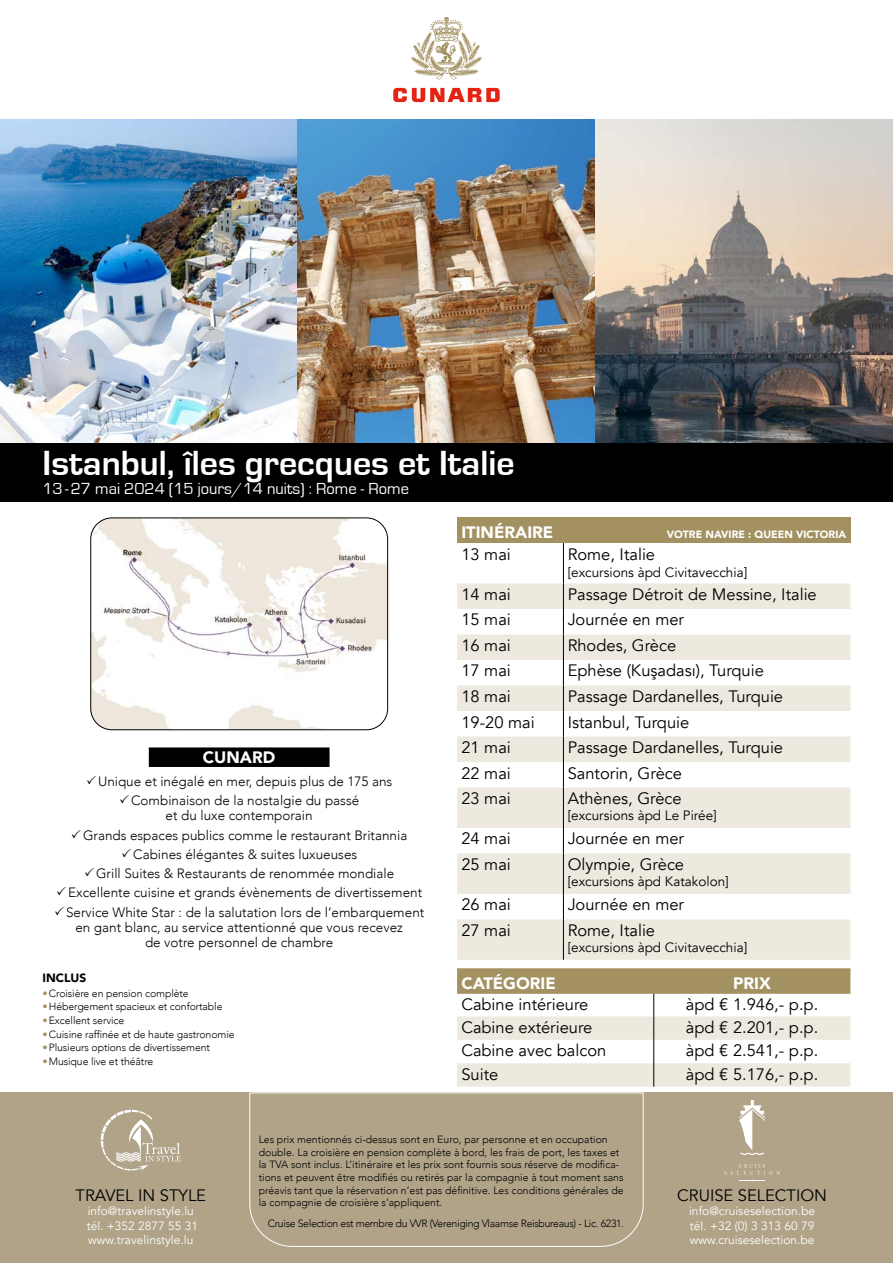
<style>
.page{position:relative;width:893px;height:1263px;background:#fff}
.page>*{position:absolute;margin:0;border:0;box-sizing:border-box;transform-origin:0 0}
.t1{font:700 36px "Eurostile";color:#fff}
.t2{font:16.5px "Avenir";color:#000}
.t3{font:16.5px "Eurostile";color:#fff}
.t4{font:900 16.5px "Avenir";color:#fff}
.t5{font:300 13.5px/19.2px "Avenir";color:#000;text-align:center}
.t6{font:13.5px "Avenir";color:#000}
.t7{font:12px/14.4px "Avenir";color:#fff;text-align:justify}
.t8{font:900 12px "Avenir";color:#000}
.t9{font:300 10.5px/12.6px "Avenir";color:#000}
.t10{font:300 10.5px "Avenir";letter-spacing:-.03em;color:#000}
.t11{font:900 10.5px "Avenir";color:#fff}
.s1{color:#a39161}
</style>
<div class="page">
<div style="left:0;top:1093px;width:893px;height:170px;background:#b0a388"></div>
<svg style="left:724px;top:1164px;width:56px;height:17px"></svg>
<svg style="left:739px;top:1100px;width:26px;height:55px"></svg>
<svg style="left:101px;top:1110px;width:80px;height:61px"></svg>
<svg style="left:249px;top:1092px;width:395px;height:155px"></svg>
<img style="left:0;top:119px;width:298px;height:323px">
<div style="left:0;top:443px;width:893px;height:59px;background:#000"></div>
<img style="left:298px;top:119px;width:297px;height:323px">
<svg style="left:595px;top:119px;width:298px;height:323px;background:#99948f"></svg>
<svg style="left:411px;top:17px;width:71px;height:63px"></svg>
<svg style="left:393px;top:88px;width:107px;height:14px"></svg>
<div style="left:149px;top:747px;width:181px;height:20px;background:#000"></div>
<img style="left:92px;top:519px;width:296px;height:211px">
<div style="left:90px;top:517px;width:298px;height:213px;border:1px solid #000;border-radius:21px"></div>
<div style="left:457px;top:517px;width:393px;height:26px;background:#a39161"></div>
<svg style="left:457px;top:583px;width:393px;height:377px;fill:#ede9df"></svg>
<hr style="left:563px;top:543px;width:1px;height:40px;background:#000">
<svg style="left:563px;top:583px;width:1px;height:204px"></svg>
<hr style="left:563px;top:787px;width:1px;height:41px;background:#000">
<svg style="left:563px;top:828px;width:1px;height:25px"></svg>
<hr style="left:563px;top:853px;width:1px;height:41px;background:#000">
<svg style="left:563px;top:894px;width:1px;height:25px"></svg>
<hr style="left:563px;top:919px;width:1px;height:41px;background:#000">
<svg style="left:457px;top:968px;width:393px;height:118px"></svg>
<h1 class="t1" style="left:43px;top:443px;width:474px">Istanbul, îles grecques et Italie</h1>
<h2 class="t3" style="left:43px;top:480px;width:368px">13-27 mai 2024 (15 jours/14 nuits) : Rome - Rome</h2>
<h2 class="t4" style="left:461px;top:518px;width:93px">ITINÉRAIRE</h2>
<p class="t11" style="left:667px;top:526px;width:181px">VOTRE NAVIRE : QUEEN VICTORIA</p>
<h2 class="t2" style="left:461px;top:545px;width:51px">13 mai</h2>
<h2 class="t2" style="left:568px;top:545px;width:89px">Rome, Italie</h2>
<p class="t6" style="left:568px;top:564px;width:181px">[excursions àpd Civitavecchia]</p>
<h2 class="t2" style="left:461px;top:584px;width:51px">14 mai</h2>
<h2 class="t2" style="left:568px;top:584px;width:251px">Passage Détroit de Messine, Italie</h2>
<h2 class="t2" style="left:461px;top:610px;width:51px">15 mai</h2>
<h2 class="t2" style="left:568px;top:610px;width:118px">Journée en mer</h2>
<h2 class="t2" style="left:461px;top:635px;width:51px">16 mai</h2>
<h2 class="t2" style="left:568px;top:635px;width:110px">Rhodes, Grèce</h2>
<h2 class="t2" style="left:461px;top:661px;width:51px">17 mai</h2>
<h2 class="t2" style="left:568px;top:661px;width:198px">Ephèse (Kuşadası), Turquie</h2>
<h2 class="t2" style="left:461px;top:686px;width:51px">18 mai</h2>
<h2 class="t2" style="left:568px;top:686px;width:217px">Passage Dardanelles, Turquie</h2>
<h2 class="t2" style="left:461px;top:712px;width:75px">19-20 mai</h2>
<h2 class="t2" style="left:568px;top:712px;width:123px">Istanbul, Turquie</h2>
<h2 class="t2" style="left:461px;top:737px;width:51px">21 mai</h2>
<h2 class="t2" style="left:568px;top:737px;width:217px">Passage Dardanelles, Turquie</h2>
<h2 class="t2" style="left:461px;top:763px;width:51px">22 mai</h2>
<h2 class="t2" style="left:568px;top:763px;width:116px">Santorin, Grèce</h2>
<h2 class="t2" style="left:461px;top:788px;width:51px">23 mai</h2>
<h2 class="t2" style="left:568px;top:788px;width:116px">Athènes, Grèce</h2>
<p class="t6" style="left:568px;top:807px;width:151px">[excursions àpd Le Pirée]</p>
<h2 class="t2" style="left:461px;top:829px;width:51px">24 mai</h2>
<h2 class="t2" style="left:568px;top:829px;width:118px">Journée en mer</h2>
<h2 class="t2" style="left:461px;top:854px;width:51px">25 mai</h2>
<h2 class="t2" style="left:568px;top:854px;width:118px">Olympie, Grèce</h2>
<p class="t6" style="left:568px;top:873px;width:163px">[excursions àpd Katakolon]</p>
<h2 class="t2" style="left:461px;top:895px;width:51px">26 mai</h2>
<h2 class="t2" style="left:568px;top:895px;width:118px">Journée en mer</h2>
<h2 class="t2" style="left:461px;top:920px;width:51px">27 mai</h2>
<h2 class="t2" style="left:568px;top:920px;width:89px">Rome, Italie</h2>
<p class="t6" style="left:568px;top:939px;width:181px">[excursions àpd Civitavecchia]</p>
<h2 class="t4" style="left:461px;top:969px;width:96px">CATÉGORIE</h2>
<h2 class="t4" style="left:733px;top:969px;width:39px">PRIX</h2>
<h2 class="t2" style="left:461px;top:995px;width:129px">Cabine intérieure</h2>
<h2 class="t2" style="left:686px;top:995px;width:134px">àpd € 1.946,- p.p.</h2>
<h2 class="t2" style="left:461px;top:1017px;width:133px">Cabine extérieure</h2>
<h2 class="t2" style="left:686px;top:1017px;width:134px">àpd € 2.201,- p.p.</h2>
<h2 class="t2" style="left:461px;top:1041px;width:146px">Cabine avec balcon</h2>
<h2 class="t2" style="left:686px;top:1041px;width:134px">àpd € 2.541,- p.p.</h2>
<h2 class="t2" style="left:461px;top:1064px;width:38px">Suite</h2>
<h2 class="t2" style="left:686px;top:1064px;width:134px">àpd € 5.176,- p.p.</h2>
<h2 class="t4" style="left:203px;top:743px;width:74px">CUNARD</h2>
<p class="t5" style="left:98px;top:772px;width:296px">Unique et inégalé en mer, depuis plus de 175 ans<br>Combinaison de la nostalgie du passé</p>
<p class="t5" style="left:166px;top:806px;width:149px">et du luxe contemporain</p>
<p class="t5" style="left:83px;top:825px;width:326px">Grands espaces publics comme le restaurant Britannia</p>
<p class="t5" style="left:133px;top:845px;width:226px">Cabines élégantes &amp; suites luxueuses</p>
<p class="t5" style="left:96px;top:864px;width:300px">Grill Suites &amp; Restaurants de renommée mondiale</p>
<p class="t5" style="left:68px;top:883px;width:355px">Excellente cuisine et grands évènements de divertissement</p>
<p class="t5" style="left:66px;top:902px;width:360px">Service White Star : de la salutation lors de l’embarquement</p>
<p class="t5" style="left:75px;top:919px;width:329px;line-height:15px">en gant blanc, au service attentionné que vous recevez de votre personnel de chambre</p>
<p class="t8" style="left:43px;top:968px;width:45px">INCLUS</p>
<p class="t9" style="left:43px;top:987px;width:148px"><span class="s1">•</span>Croisière en pension complète</p>
<p class="t9" style="left:43px;top:1000px;width:181px"><span class="s1">•</span>Hébergement spacieux et confortable</p>
<p class="t9" style="left:43px;top:1014px;width:83px"><span class="s1">•</span>Excellent service</p>
<p class="t9" style="left:43px;top:1028px;width:194px"><span class="s1">•</span>Cuisine raffinée et de haute gastronomie</p>
<p class="t9" style="left:43px;top:1041px;width:169px"><span class="s1">•</span>Plusieurs options de divertissement</p>
<p class="t9" style="left:43px;top:1055px;width:112px"><span class="s1">•</span>Musique live et théâtre</p>
<h2 class="t2" style="left:76px;top:1185px;width:132px">TRAVEL IN STYLE</h2>
<p class="t7" style="left:87px;top:1204px;width:113px;text-align:left">info@travelinstyle.lu tél. +352 2877 55 31 www.travelinstyle.lu</p>
<p class="t9" style="left:259px;top:1133px;width:366px">Les prix mentionnés ci-dessus sont en Euro, par personne et en occupation double. La croisière en pension complète à bord, les frais de port, les taxes et la TVA sont inclus. L’itinéraire et les prix sont fournis sous réserve de modifica&shy;tions et peuvent être modifiés ou retirés par la compagnie à tout moment sans préavis tant que la réservation n’est pas définitive. Les conditions générales de la compagnie de croisière s’appliquent.</p>
<p class="t10" style="left:268px;top:1217px;width:358px">Cruise Selection est membre du VVR (Vereniging Vlaamse Reisbureaus) - Lic. 6231.</p>
<h2 class="t2" style="left:677px;top:1185px;width:151px">CRUISE SELECTION</h2>
<p class="t7" style="left:689px;top:1204px;width:128px">info@cruiseselection.be tél. +32 (0) 3 313 60 79 www.cruiseselection.be</p>
</div>
